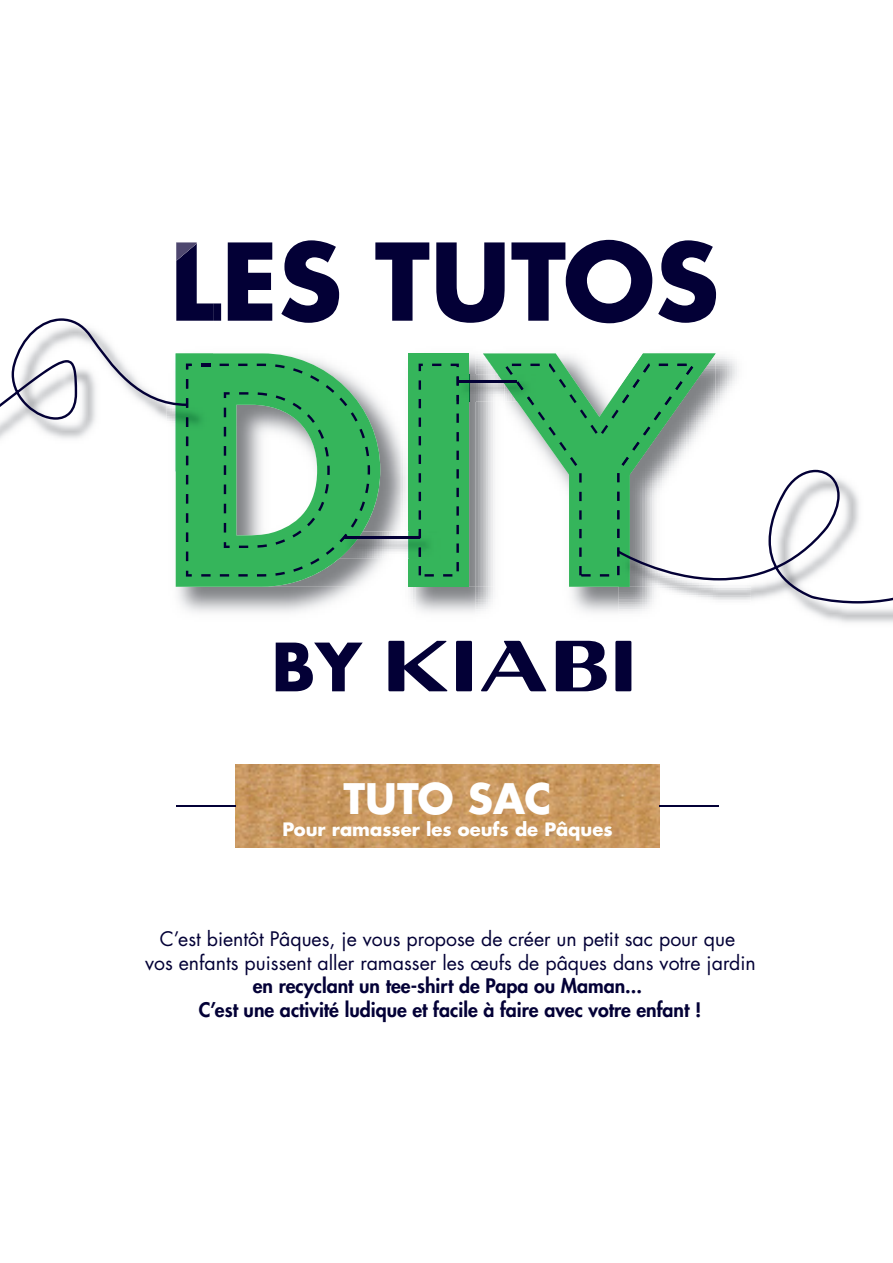
<style>
.page{position:relative;width:893px;height:1263px;background:#fff}
.page>*{position:absolute;margin:0;border:0;box-sizing:border-box;transform-origin:0 0}
.t1{font:700 103.8px "Futura LT Pro";color:#030036}
.t2{font:700 64.65px "Futura LT Pro";color:#030036}
.t3{font:700 40.95px "Futura LT Pro";color:#fff}
.t4{font:19.5px "Futura LT Pro";color:#030036}
.t5{font:800 19.5px "Futura LT Pro";color:#030036}
.t6{font:700 18px "Futura LT Pro";color:#fff}
</style>
<div class="page">
<img style="left:235px;top:764px;width:425px;height:83px">
<hr style="left:176px;top:805px;width:59px;height:2px;background:#030036">
<hr style="left:660px;top:805px;width:59px;height:2px;background:#030036">
<img style="left:380px;top:399px;width:21px;height:170px">
<svg style="left:176px;top:353px;width:204px;height:234px;fill:#35b55b"></svg>
<svg style="left:186px;top:571px;width:6px;height:6px"></svg>
<svg style="left:186px;top:475px;width:2px;height:9px"></svg>
<svg style="left:186px;top:494px;width:2px;height:10px"></svg>
<svg style="left:186px;top:513px;width:2px;height:10px"></svg>
<svg style="left:186px;top:532px;width:2px;height:10px"></svg>
<svg style="left:186px;top:551px;width:2px;height:10px"></svg>
<img style="left:415px;top:587px;width:61px;height:26px">
<img style="left:469px;top:355px;width:7px;height:232px">
<img style="left:405px;top:587px;width:10px;height:24px">
<img style="left:401px;top:371px;width:7px;height:216px">
<div style="left:408px;top:353px;width:61px;height:234px;background:#35b55b"></div>
<svg style="left:419px;top:364px;width:40px;height:213px"></svg>
<img style="left:476px;top:352px;width:29px;height:264px">
<svg style="left:483px;top:353px;width:135px;height:234px"></svg>
<svg style="left:505px;top:364px;width:113px;height:213px"></svg>
<svg style="left:481px;top:641px;width:66px;height:50px"></svg>
<svg style="left:388px;top:641px;width:60px;height:50px"></svg>
<div style="left:456px;top:641px;width:16px;height:50px;background:#030036"></div>
<div style="left:615px;top:641px;width:16px;height:50px;background:#030036"></div>
<svg style="left:556px;top:641px;width:51px;height:50px"></svg>
<img style="left:187px;top:261px;width:26px;height:60px">
<img style="left:176px;top:353px;width:37px;height:118px">
<img style="left:186px;top:379px;width:2px;height:86px">
<svg style="left:187px;top:364px;width:5px;height:5px"></svg>
<img style="left:187px;top:242px;width:10px;height:19px">
<svg style="left:0;top:242px;width:187px;height:202px"></svg>
<img style="left:370px;top:532px;width:31px;height:26px">
<svg style="left:201px;top:364px;width:169px;height:213px"></svg>
<img style="left:401px;top:532px;width:39px;height:26px">
<img style="left:419px;top:532px;width:2px;height:25px">
<hr style="left:344px;top:536px;width:76px;height:3px;background:#030036">
<img style="left:452px;top:375px;width:24px;height:26px">
<svg style="left:469px;top:375px;width:1px;height:26px"></svg>
<img style="left:456px;top:376px;width:3px;height:25px">
<img style="left:476px;top:375px;width:22px;height:26px">
<img style="left:498px;top:375px;width:39px;height:26px">
<img style="left:511px;top:375px;width:21px;height:26px">
<hr style="left:458px;top:380px;width:59px;height:2px;background:#030036">
<img style="left:619px;top:603px;width:274px;height:20px">
<svg style="left:618px;top:352px;width:275px;height:251px"></svg>
<h1 class="t1" style="left:170px;top:202px;width:551px">LES TUTOS</h1>
<h2 class="t2" style="left:272px;top:617px;width:91px">BY</h2>
<p class="t3" style="left:343px;top:767px;width:210px">TUTO SAC</p>
<p class="t6" style="left:282px;top:815px;width:332px">Pour ramasser les oeufs de Pâques</p>
<p class="t4" style="left:160px;top:926px;width:577px">C’est bientôt Pâques, je vous propose de créer un petit sac pour que</p>
<p class="t4" style="left:145px;top:949px;width:612px">vos enfants puissent aller ramasser les œufs de pâques dans votre jardin</p>
<p class="t5" style="left:253px;top:971px;width:391px">en recyclant un tee-shirt de Papa ou Maman...</p>
<p class="t5" style="left:199px;top:994px;width:504px">C’est une activité ludique et facile à faire avec votre enfant !</p>
</div>
